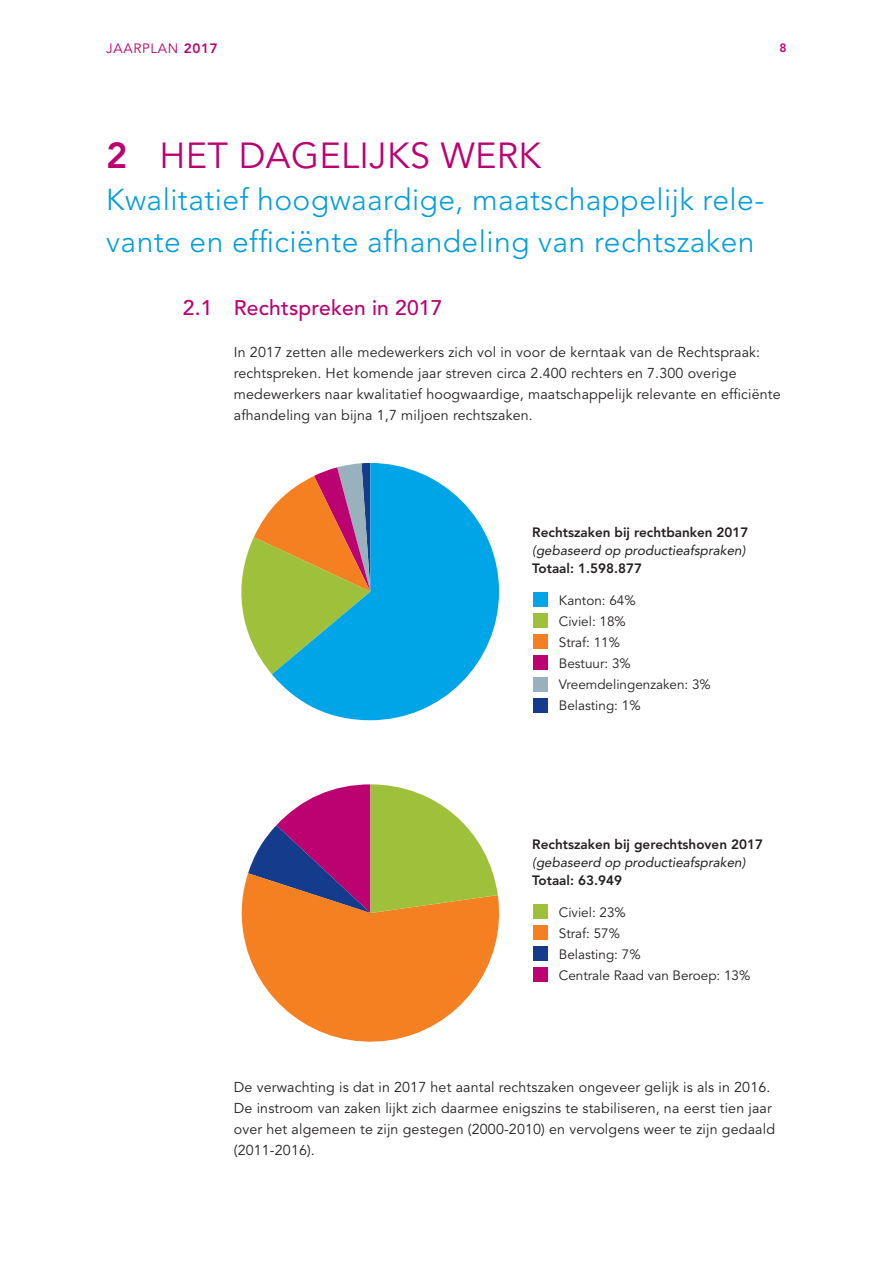
<style>
.page{position:relative;width:893px;height:1263px;background:#fff}
.page>*{position:absolute;margin:0;border:0;box-sizing:border-box;transform-origin:0 0}
.t1{font:36px "Avenir";letter-spacing:.01em;color:#bc0171}
.citaten_subkop{font:300 30px/42px "Avenir";letter-spacing:.015em;color:#009ddc}
.t2{font:500 21px "Avenir";letter-spacing:.01em;color:#bc0171}
.looptekst{font:14.25px/21px "Avenir";letter-spacing:.01em;color:#231f20}
.t3{font:13.5px/21px "Avenir";color:#231f20}
.t4{font:800 13.5px "Avenir";color:#231f20}
.t5{font:italic 13.5px "Avenir";color:#231f20}
.t6{font:13.5px "Avenir";letter-spacing:.05em;color:#bc0171}
.t7{font:800 12px "Avenir";color:#bc0171}
.s1{font-weight:800}
</style>
<div class="page">
<div style="left:534px;top:593px;width:14px;height:14px;background:#00a5e7"></div>
<div style="left:534px;top:614px;width:14px;height:14px;background:#9fc03a"></div>
<div style="left:534px;top:635px;width:14px;height:14px;background:#f58021"></div>
<div style="left:534px;top:656px;width:14px;height:14px;background:#bc0171"></div>
<div style="left:534px;top:677px;width:14px;height:14px;background:#99b1bd"></div>
<div style="left:534px;top:698px;width:14px;height:14px;background:#143b8c"></div>
<svg style="left:241px;top:508px;width:31px;height:166px"></svg>
<svg style="left:272px;top:463px;width:227px;height:257px;fill:#00a5e7"></svg>
<div style="left:534px;top:904px;width:14px;height:14px;background:#9fc03a"></div>
<div style="left:534px;top:926px;width:14px;height:14px;background:#f58021"></div>
<div style="left:534px;top:947px;width:14px;height:14px;background:#143b8c"></div>
<div style="left:534px;top:968px;width:14px;height:14px;background:#bc0171"></div>
<svg style="left:241px;top:874px;width:259px;height:168px;fill:#f58021"></svg>
<svg style="left:248px;top:784px;width:250px;height:129px"></svg>
<p class="t6" style="left:106px;top:40px;width:113px">JAARPLAN <span class="s1">2017</span></p>
<p class="t7" style="left:780px;top:40px;width:9px">8</p>
<h2 class="t1" style="left:106px;top:135px;width:436px"><span class="s1">2</span> HET DAGELIJKS WERK</h2>
<p class="citaten_subkop" style="left:106px;top:179px;width:660px">Kwalitatief hoogwaardige, maatschappelijk rele&shy;vante en efficiënte afhandeling van rechtszaken</p>
<h3 class="t2" style="left:183px;top:296px;width:261px">2.1 Rechtspreken in 2017</h3>
<p class="looptekst" style="left:234px;top:342px;width:548px">In 2017 zetten alle medewerkers zich vol in voor de kerntaak van de Rechtspraak: rechtspreken. Het komende jaar streven circa 2.400 rechters en 7.300 overige medewerkers naar kwalitatief hoogwaardige, maatschappelijk relevante en efficiënte afhandeling van bijna 1,7 miljoen rechtszaken.</p>
<p class="t4" style="left:532px;top:525px;width:218px">Rechtszaken bij rechtbanken 2017</p>
<p class="t5" style="left:532px;top:543px;width:215px">(gebaseerd op productieafspraken)</p>
<p class="t4" style="left:532px;top:561px;width:111px">Totaal: 1.598.877</p>
<p class="t3" style="left:559px;top:590px;width:154px">Kanton: 64%<br>Civiel: 18%<br>Straf: 11%<br>Bestuur: 3%<br>Vreemdelingenzaken: 3%<br>Belasting: 1%</p>
<p class="t4" style="left:532px;top:836px;width:232px">Rechtszaken bij gerechtshoven 2017</p>
<p class="t5" style="left:532px;top:855px;width:215px">(gebaseerd op productieafspraken)</p>
<p class="t4" style="left:532px;top:872px;width:91px">Totaal: 63.949</p>
<p class="t3" style="left:559px;top:902px;width:193px">Civiel: 23%<br>Straf: 57%<br>Belasting: 7%<br>Centrale Raad van Beroep: 13%</p>
<p class="looptekst" style="left:234px;top:1077px;width:543px">De verwachting is dat in 2017 het aantal rechtszaken ongeveer gelijk is als in 2016.<br>De instroom van zaken lijkt zich daarmee enigszins te stabiliseren, na eerst tien jaar over het algemeen te zijn gestegen (2000-2010) en vervolgens weer te zijn gedaald (2011-2016).</p>
</div>
